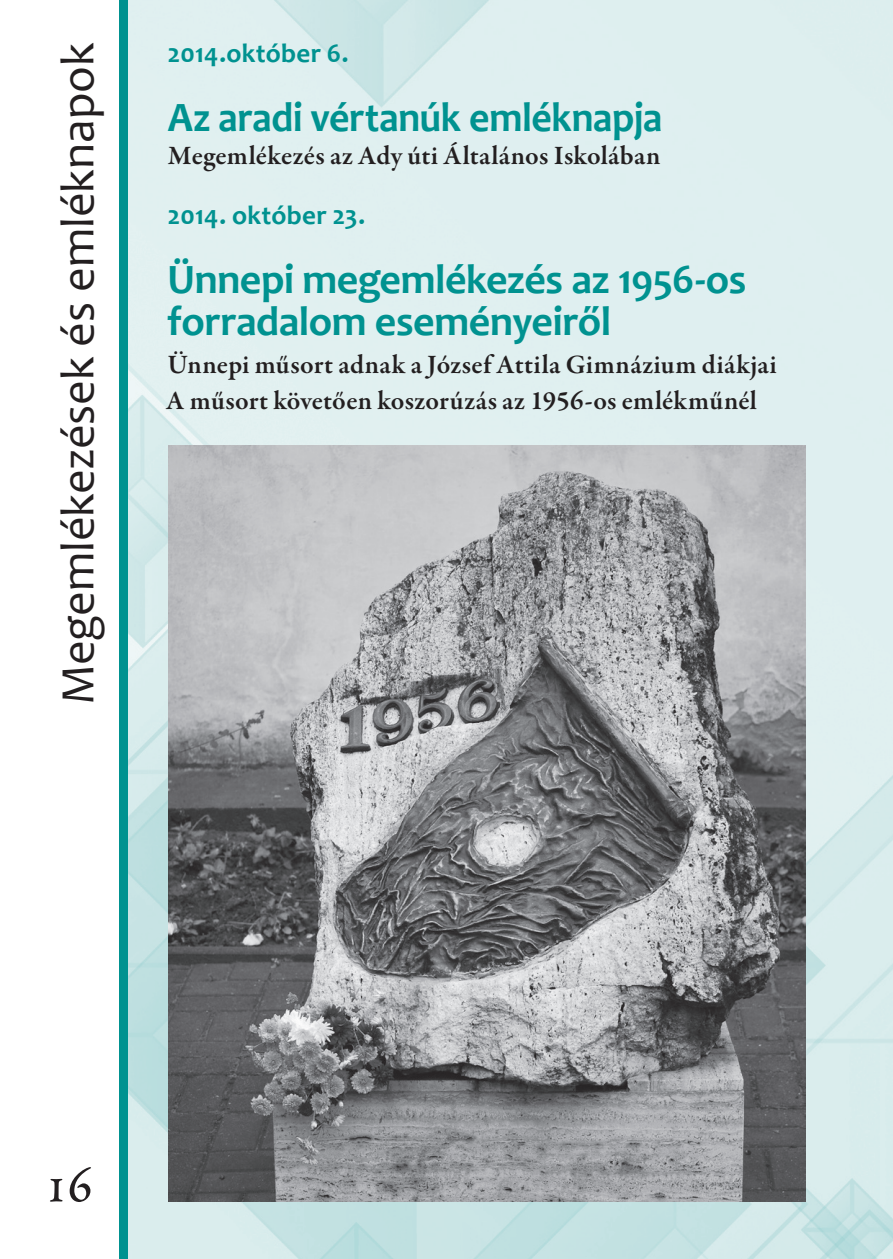
<style>
.page{position:relative;width:893px;height:1259px;background:#fff}
.page>*{position:absolute;margin:0;border:0;box-sizing:border-box;transform-origin:0 0}
.t1{font:57px "Garamond Premr Pro";color:#231f20}
.t2{font:48px "Candara";letter-spacing:-.005em;color:#231f20}
.t3{font:700 42px/42px "Candara";letter-spacing:-.015em;color:#009290}
.t4{font:700 42px "Candara";letter-spacing:-.015em;color:#009290;scale:.95 1}
.t5{font:600 27px/36px "Garamond Premr Pro";letter-spacing:.01em;color:#231f20}
.t6{font:700 27px "Candara";letter-spacing:.01em;color:#009290}
</style>
<div class="page">
<img style="left:128px;top:0;width:765px;height:1259px">
<div style="left:119px;top:0;width:9px;height:1259px;background:#009290"></div>
<img style="left:168px;top:445px;width:638px;height:756px">
<h2 class="t2" style="left:48px;top:705px;width:664px;rotate:-90deg">Megemlékezések és emléknapok</h2>
<p class="t6" style="left:167px;top:36px;width:183px">2014.október 6.</p>
<h3 class="t4" style="left:168px;top:91px;width:522px">Az aradi vértanúk emléknapja</h3>
<p class="t5" style="left:168px;top:138px;width:494px">Megemlékezés az Ady úti Általános Iskolában</p>
<p class="t6" style="left:167px;top:198px;width:199px">2014. október 23.</p>
<h3 class="t3" style="left:167px;top:258px;width:581px">Ünnepi megemlékezés az 1956-os forradalom eseményeiről</h3>
<p class="t5" style="left:166px;top:347px;width:612px">Ünnepi műsort adnak a József Attila Gimnázium diákjai<br>A műsort követően koszorúzás az 1956-os emlékműnél</p>
<h1 class="t1" style="left:43px;top:1149px;width:52px">16</h1>
</div>
